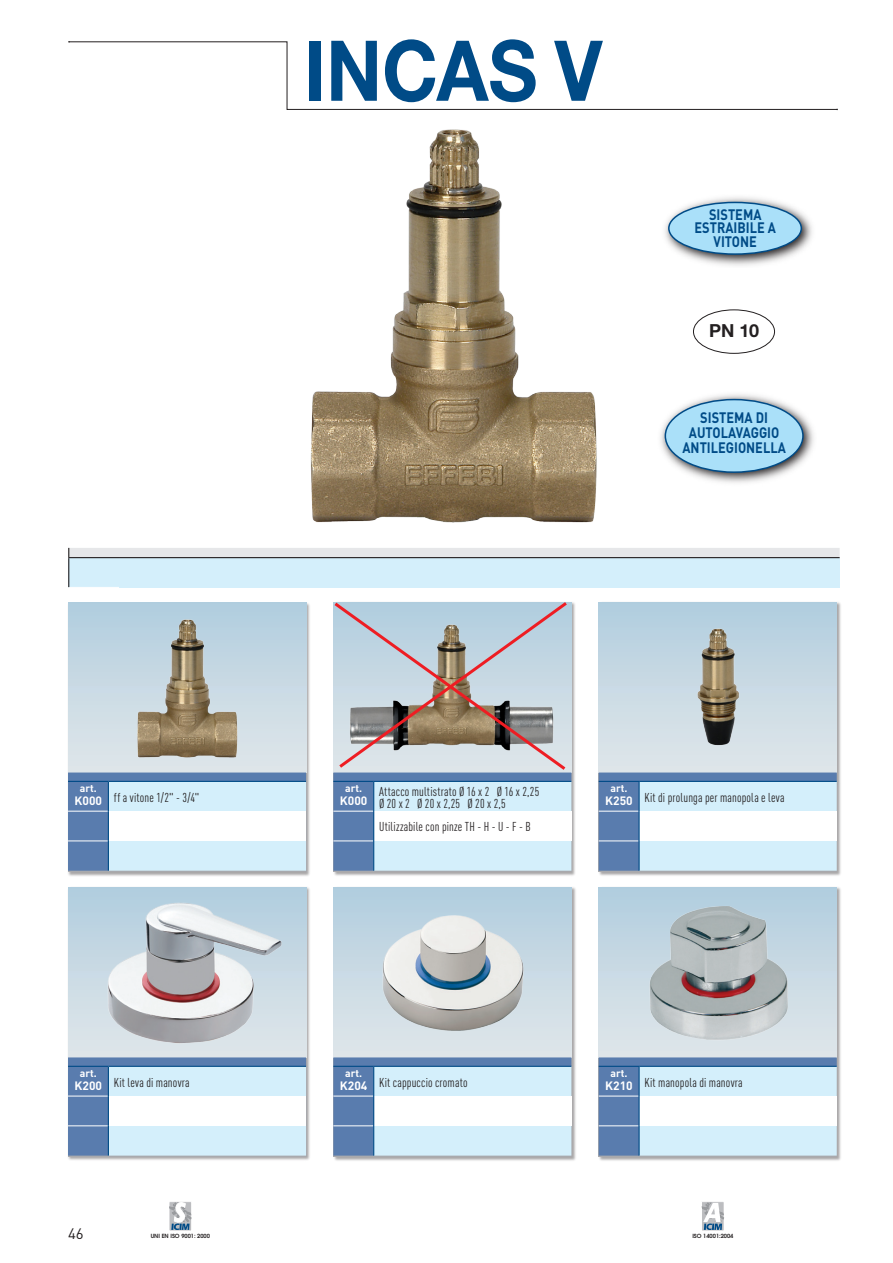
<style>
.page{position:relative;width:893px;height:1263px;background:#fff}
.page>*{position:absolute;margin:0;border:0;box-sizing:border-box;transform-origin:0 0}
.t1{font:700 84px "Helvetica Neue CE";color:#004b87;scale:.9 1}
.t2{font:700 18px "Helvetica Neue CE";color:#231f20}
.t3{font:700 15px "DIN";color:#004b87;scale:.85 1}
.t4{font:15px "DIN";color:#231f20}
.t5{font:12.75px "DIN Cond";letter-spacing:.015em;color:#231f20}
.t6{font:700 12px "DIN";color:#fff}
.t7{font:700 10.5px "DIN";color:#fff}
.t8{font:600 5.7px "Avant Garde";color:#231f20}
</style>
<div class="page">
<div style="left:169px;top:1201px;width:23px;height:30px;border:1px solid #fff"></div>
<svg style="left:170px;top:1201px;width:21px;height:29px"></svg>
<div style="left:701px;top:1201px;width:23px;height:30px;border:1px solid #fff"></div>
<svg style="left:702px;top:1203px;width:22px;height:27px"></svg>
<div style="left:67px;top:601px;width:245px;height:276px;background:#231f20;opacity:.4"></div>
<div style="left:68px;top:602px;width:238px;height:170px;background:linear-gradient(to bottom,#b1cddf,#e0e6ea)"></div>
<svg style="left:68px;top:772px;width:238px;height:99px"></svg>
<hr style="left:108px;top:811px;width:1px;height:30px;background:#004b87">
<hr style="left:108px;top:841px;width:1px;height:30px;background:#004b87">
<hr style="left:68px;top:781px;width:40px;height:1px;background:#004b87">
<hr style="left:108px;top:781px;width:198px;height:1px;background:#004b87">
<img style="left:126px;top:610px;width:122px;height:159px">
<div style="left:332px;top:601px;width:245px;height:276px;background:#231f20;opacity:.4"></div>
<div style="left:597px;top:601px;width:245px;height:276px;background:#231f20;opacity:.4"></div>
<div style="left:599px;top:602px;width:238px;height:170px;background:linear-gradient(to bottom,#b1cddf,#e0e6ea)"></div>
<svg style="left:599px;top:772px;width:238px;height:99px"></svg>
<div style="left:639px;top:811px;width:198px;height:30px;background:#fff"></div>
<hr style="left:599px;top:811px;width:39px;height:1px;background:#fff">
<hr style="left:599px;top:841px;width:39px;height:1px;background:#fff">
<hr style="left:638px;top:782px;width:2px;height:29px;background:#004b87">
<hr style="left:638px;top:811px;width:2px;height:30px;background:#004b87">
<hr style="left:638px;top:841px;width:2px;height:30px;background:#004b87">
<hr style="left:599px;top:781px;width:40px;height:1px;background:#004b87">
<hr style="left:639px;top:781px;width:198px;height:1px;background:#004b87">
<img style="left:667px;top:609px;width:102px;height:157px">
<div style="left:67px;top:886px;width:245px;height:276px;background:#231f20;opacity:.4"></div>
<div style="left:68px;top:887px;width:238px;height:170px;background:linear-gradient(to bottom,#b1cddf,#e0e6ea)"></div>
<svg style="left:68px;top:1057px;width:238px;height:98px"></svg>
<hr style="left:68px;top:1066px;width:40px;height:1px;background:#004b87">
<hr style="left:108px;top:1066px;width:198px;height:1px;background:#004b87">
<img style="left:85px;top:894px;width:205px;height:160px">
<div style="left:597px;top:886px;width:245px;height:276px;background:#231f20;opacity:.4"></div>
<div style="left:599px;top:887px;width:238px;height:170px;background:linear-gradient(to bottom,#b1cddf,#e0e6ea)"></div>
<svg style="left:599px;top:1057px;width:238px;height:98px"></svg>
<div style="left:639px;top:1096px;width:198px;height:30px;background:#fff"></div>
<hr style="left:599px;top:1096px;width:39px;height:1px;background:#fff">
<hr style="left:599px;top:1125px;width:39px;height:1px;background:#fff">
<hr style="left:638px;top:1067px;width:2px;height:29px;background:#004b87">
<hr style="left:638px;top:1096px;width:2px;height:30px;background:#004b87">
<hr style="left:638px;top:1126px;width:2px;height:29px;background:#004b87">
<hr style="left:599px;top:1066px;width:40px;height:1px;background:#004b87">
<hr style="left:639px;top:1066px;width:198px;height:1px;background:#004b87">
<img style="left:633px;top:893px;width:170px;height:162px">
<svg style="left:70px;top:41px;width:767px;height:69px"></svg>
<div style="left:332px;top:886px;width:245px;height:276px;background:#231f20;opacity:.4"></div>
<div style="left:333px;top:887px;width:238px;height:170px;background:linear-gradient(to bottom,#b1cddf,#e0e6ea)"></div>
<svg style="left:333px;top:1057px;width:238px;height:98px"></svg>
<hr style="left:333px;top:1066px;width:41px;height:1px;background:#004b87">
<hr style="left:374px;top:1066px;width:197px;height:1px;background:#004b87">
<img style="left:376px;top:911px;width:153px;height:127px">
<svg style="left:68px;top:548px;width:772px;height:39px"></svg>
<div style="left:693px;top:309px;width:82px;height:45px;border:1px solid #231f20;border-radius:50%"></div>
<svg style="left:665px;top:197px;width:147px;height:69px"></svg>
<div style="left:669px;top:202px;width:132px;height:52px;background:#aae0f9;border-radius:50%"></div>
<div style="left:668px;top:202px;width:134px;height:53px;border:2px solid #004b87;border-radius:50%"></div>
<img style="left:280px;top:101px;width:346px;height:456px">
<svg style="left:660px;top:394px;width:154px;height:89px"></svg>
<div style="left:665px;top:400px;width:138px;height:72px;background:#aae0f9;border-radius:50%"></div>
<div style="left:665px;top:399px;width:139px;height:74px;border:2px solid #004b87;border-radius:50%"></div>
<svg style="left:332px;top:601px;width:239px;height:270px"></svg>
<p class="t1" style="left:304px;top:19px;width:333px">INCAS V</p>
<p class="t3" style="left:709px;top:205px;width:63px">SISTEMA</p>
<p class="t3" style="left:695px;top:218px;width:97px">ESTRAIBILE A</p>
<p class="t3" style="left:714px;top:232px;width:52px">VITONE</p>
<p class="t2" style="left:709px;top:320px;width:52px">PN 10</p>
<p class="t3" style="left:700px;top:408px;width:81px">SISTEMA DI</p>
<p class="t3" style="left:689px;top:423px;width:108px">AUTOLAVAGGIO</p>
<p class="t3" style="left:682px;top:438px;width:123px">ANTILEGIONELLA</p>
<p class="t7" style="left:80px;top:781px;width:19px">art.</p>
<p class="t6" style="left:75px;top:793px;width:29px">K000</p>
<p class="t5" style="left:114px;top:790px;width:87px">ff a vitone 1/2" - 3/4"</p>
<p class="t7" style="left:80px;top:1066px;width:19px">art.</p>
<p class="t6" style="left:75px;top:1078px;width:29px">K200</p>
<p class="t5" style="left:114px;top:1074px;width:78px">Kit leva di manovra</p>
<p class="t7" style="left:345px;top:781px;width:19px">art.</p>
<p class="t6" style="left:340px;top:793px;width:29px">K000</p>
<p class="t5" style="left:379px;top:784px;width:162px">Attacco multistrato Ø 16 x 2 Ø 16 x 2,25</p>
<p class="t5" style="left:379px;top:796px;width:128px">Ø 20 x 2 Ø 20 x 2,25 Ø 20 x 2,5</p>
<p class="t5" style="left:379px;top:819px;width:153px">Utilizzabile con pinze TH - H - U - F - B</p>
<p class="t7" style="left:610px;top:781px;width:19px">art.</p>
<p class="t6" style="left:605px;top:793px;width:29px">K250</p>
<p class="t5" style="left:644px;top:790px;width:142px">Kit di prolunga per manopola e leva</p>
<p class="t7" style="left:345px;top:1066px;width:19px">art.</p>
<p class="t6" style="left:340px;top:1078px;width:29px">K204</p>
<p class="t5" style="left:379px;top:1074px;width:90px">Kit cappuccio cromato</p>
<p class="t7" style="left:610px;top:1066px;width:19px">art.</p>
<p class="t6" style="left:605px;top:1078px;width:29px">K210</p>
<p class="t5" style="left:644px;top:1074px;width:100px">Kit manopola di manovra</p>
<p class="t4" style="left:68px;top:1224px;width:17px">46</p>
<p class="t8" style="left:151px;top:1232px;width:61px">UNI EN ISO 9001: 2000</p>
<p class="t8" style="left:692px;top:1232px;width:43px">ISO 14001:2004</p>
</div>
